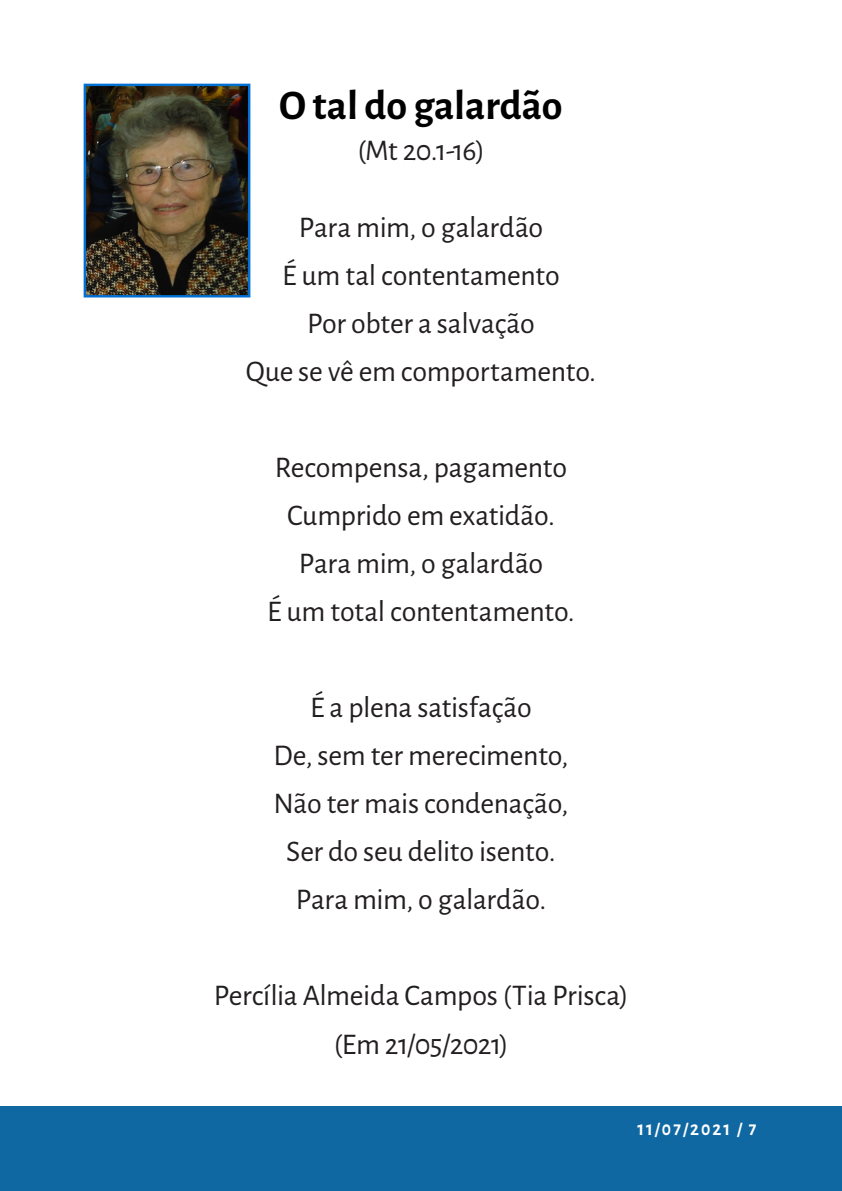
<style>
.page{position:relative;width:842px;height:1191px;background:#fff}
.page>*{position:absolute;margin:0;border:0;box-sizing:border-box;transform-origin:0 0}
.Seção_Boletim_-_Títu{font:700 42px "Alegreya Sans";color:#000}
.t1{font:30px "Alegreya Sans";letter-spacing:-.01em;color:#231f20}
.t2{font:700 18px "Alegreya Sans";letter-spacing:.115em;color:#fff}
</style>
<div class="page">
<div style="left:0;top:1106px;width:842px;height:85px;background:#1068a2"></div>
<img style="left:87px;top:87px;width:160px;height:207px">
<div style="left:84px;top:84px;width:166px;height:213px;border:2px solid #0070d4"></div>
<p class="Seção_Boletim_-_Títu" style="left:279px;top:74px;width:285px">O tal do galardão</p>
<p class="t1" style="left:357px;top:130px;width:129px">(Mt 20.1-16)</p>
<p class="t1" style="left:299px;top:207px;width:246px">Para mim, o galardão</p>
<p class="t1" style="left:282px;top:255px;width:279px">É um tal contentamento</p>
<p class="t1" style="left:307px;top:303px;width:229px">Por obter a salvação</p>
<p class="t1" style="left:246px;top:351px;width:352px">Que se vê em comportamento.</p>
<p class="t1" style="left:275px;top:447px;width:294px">Recompensa, pagamento</p>
<p class="t1" style="left:287px;top:495px;width:269px">Cumprido em exatidão.</p>
<p class="t1" style="left:299px;top:543px;width:246px">Para mim, o galardão</p>
<p class="t1" style="left:267px;top:591px;width:309px">É um total contentamento.</p>
<p class="t1" style="left:310px;top:687px;width:223px">É a plena satisfação</p>
<p class="t1" style="left:273px;top:735px;width:296px">De, sem ter merecimento,</p>
<p class="t1" style="left:274px;top:783px;width:296px">Não ter mais condenação,</p>
<p class="t1" style="left:286px;top:831px;width:271px">Ser do seu delito isento.</p>
<p class="t1" style="left:296px;top:879px;width:252px">Para mim, o galardão.</p>
<p class="t1" style="left:214px;top:975px;width:416px">Percília Almeida Campos (Tia Prisca)</p>
<p class="t1" style="left:334px;top:1023px;width:176px">(Em 21/05/2021)</p>
<p class="t2" style="left:637px;top:1116px;width:121px">11/07/2021 / 7</p>
</div>
